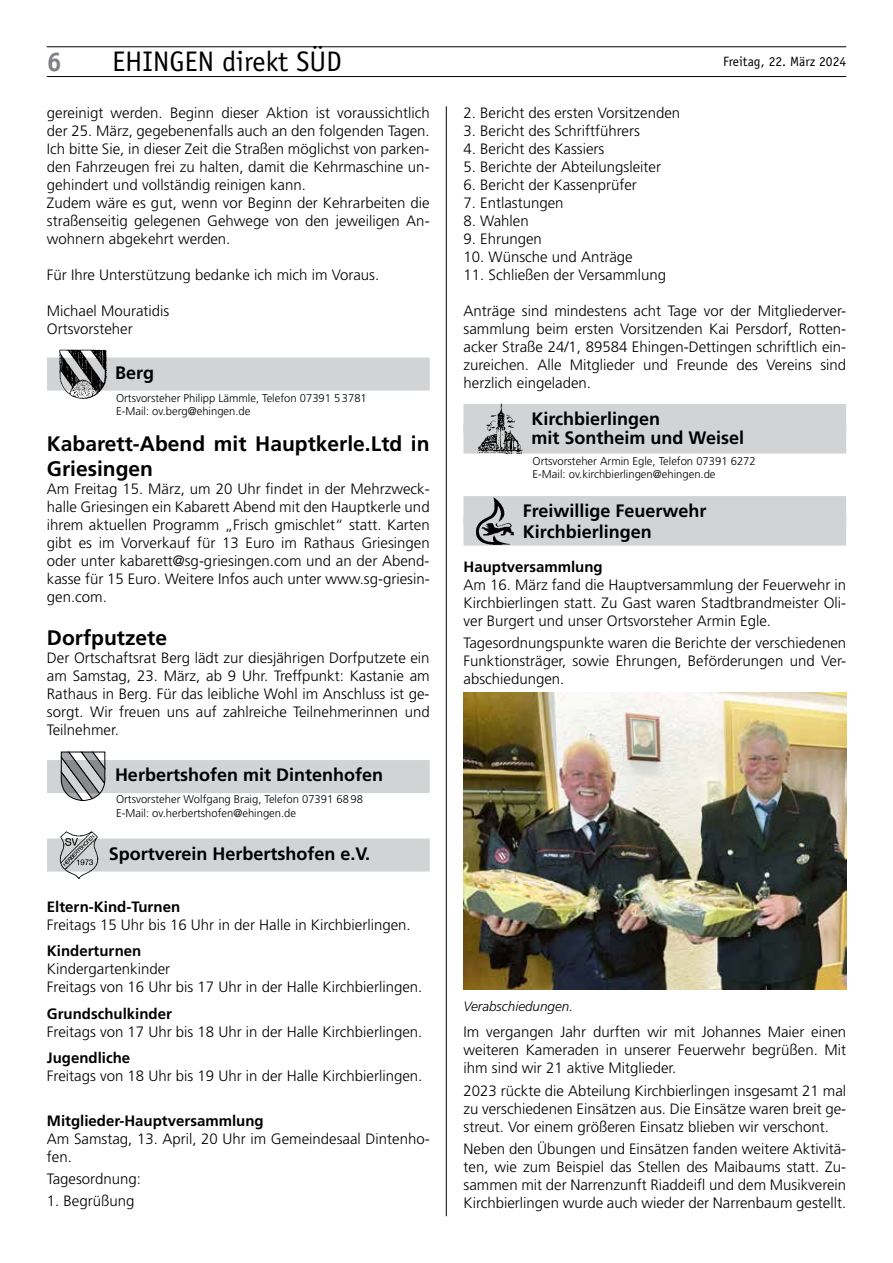
<style>
.page{position:relative;width:893px;height:1263px;background:#fff}
.page>*{position:absolute;margin:0;border:0;box-sizing:border-box;transform-origin:0 0}
.t1{font:28.35px "Officina Sans";color:#000}
.t2{font:700 27px "Officina Sans";color:#808285}
.t3{font:700 21px/25.2px "Frutiger";color:#000}
.t4{font:700 18px/19.5px "Frutiger";color:#000}
.t5{font:300 15px/18px "Frutiger";color:#000;text-align:justify}
.t6{font:700 15px "Frutiger";color:#000}
.t7{font:13.5px "Officina Sans";color:#000}
.t8{font:italic 300 13.5px "Frutiger";color:#000}
.t9{font:300 11.25px/13.5px "Frutiger";color:#000}
</style>
<div class="page">
<hr style="left:446px;top:106px;width:1px;height:1110px;background:#000">
<hr style="left:47px;top:76px;width:799px;height:1px;background:#000">
<hr style="left:47px;top:47px;width:799px;height:1px;background:#000">
<div style="left:47px;top:358px;width:383px;height:33px;background:#d1d3d4"></div>
<img style="left:60px;top:350px;width:46px;height:49px">
<div style="left:47px;top:760px;width:383px;height:33px;background:#d1d3d4"></div>
<svg style="left:60px;top:752px;width:46px;height:49px"></svg>
<div style="left:47px;top:838px;width:383px;height:33px;background:#d1d3d4"></div>
<img style="left:60px;top:831px;width:40px;height:48px">
<div style="left:463px;top:404px;width:383px;height:30px;background:#d1d3d4"></div>
<div style="left:463px;top:423px;width:383px;height:30px;background:#d1d3d4"></div>
<img style="left:477px;top:404px;width:45px;height:49px">
<div style="left:463px;top:496px;width:383px;height:30px;background:#d1d3d4"></div>
<div style="left:463px;top:516px;width:383px;height:30px;background:#d1d3d4"></div>
<img style="left:476px;top:497px;width:38px;height:48px">
<img style="left:463px;top:692px;width:383px;height:297px">
<h2 class="t2" style="left:47px;top:45px;width:17px">6</h2>
<h1 class="t1" style="left:112px;top:45px;width:231px">EHINGEN direkt SÜD</h1>
<p class="t7" style="left:723px;top:53px;width:124px">Freitag, 22. März 2024</p>
<p class="t5" style="left:47px;top:104px;width:384px;text-align:left">gereinigt werden. Beginn dieser Aktion ist voraussichtlich der 25. März, gegebenenfalls auch an den folgenden Tagen.<br>Ich bitte Sie, in dieser Zeit die Straßen möglichst von parken&shy;den Fahrzeugen frei zu halten, damit die Kehrmaschine un&shy;gehindert und vollständig reinigen kann.<br>Zudem wäre es gut, wenn vor Beginn der Kehrarbeiten die straßenseitig gelegenen Gehwege von den jeweiligen An&shy;wohnern abgekehrt werden.</p>
<p class="t5" style="left:47px;top:266px;width:334px">Für Ihre Unterstützung bedanke ich mich im Voraus.</p>
<p class="t5" style="left:47px;top:302px;width:124px">Michael Mouratidis<br>Ortsvorsteher</p>
<p class="t5" style="left:463px;top:104px;width:218px">2. Bericht des ersten Vorsitzenden</p>
<p class="t5" style="left:463px;top:122px;width:178px">3. Bericht des Schriftführers</p>
<p class="t5" style="left:463px;top:140px;width:142px">4. Bericht des Kassiers</p>
<p class="t5" style="left:463px;top:158px;width:199px">5. Berichte der Abteilungsleiter</p>
<p class="t5" style="left:463px;top:176px;width:175px">6. Bericht der Kassenprüfer</p>
<p class="t5" style="left:463px;top:194px;width:102px">7. Entlastungen</p>
<p class="t5" style="left:463px;top:212px;width:67px">8. Wahlen</p>
<p class="t5" style="left:463px;top:230px;width:80px">9. Ehrungen</p>
<p class="t5" style="left:463px;top:248px;width:171px">10. Wünsche und Anträge</p>
<p class="t5" style="left:463px;top:266px;width:204px">11. Schließen der Versammlung</p>
<p class="t5" style="left:463px;top:302px;width:384px">Anträge sind mindestens acht Tage vor der Mitgliederver&shy;sammlung beim ersten Vorsitzenden Kai Persdorf, Rotten&shy;acker Straße 24/1, 89584 Ehingen-Dettingen schriftlich ein&shy;zureichen. Alle Mitglieder und Freunde des Vereins sind herzlich eingeladen.</p>
<p class="t4" style="left:115px;top:363px;width:41px">Berg</p>
<p class="t9" style="left:116px;top:391px;width:252px">Ortsvorsteher Philipp Lämmle, Telefon 07391 53781<br>E-Mail: ov.berg@ehingen.de</p>
<h3 class="t3" style="left:47px;top:431px;width:384px">Kabarett-Abend mit Hauptkerle.Ltd in<br>Griesingen</h3>
<p class="t5" style="left:47px;top:480px;width:384px">Am Freitag 15. März, um 20 Uhr findet in der Mehrzweck&shy;halle Griesingen ein Kabarett Abend mit den Hauptkerle und ihrem aktuellen Programm „Frisch gmischlet“ statt. Karten gibt es im Vorverkauf für 13 Euro im Rathaus Griesingen oder unter kabarett@sg-griesingen.com und an der Abend&shy;kasse für 15 Euro. Weitere Infos auch unter www.sg-griesin&shy;gen.com.</p>
<h3 class="t3" style="left:47px;top:625px;width:122px">Dorfputzete</h3>
<p class="t5" style="left:47px;top:649px;width:384px">Der Ortschaftsrat Berg lädt zur diesjährigen Dorfputzete ein am Samstag, 23. März, ab 9 Uhr. Treffpunkt: Kastanie am Rathaus in Berg. Für das leibliche Wohl im Anschluss ist ge&shy;sorgt. Wir freuen uns auf zahlreiche Teilnehmerinnen und Teilnehmer.</p>
<p class="t4" style="left:115px;top:765px;width:270px">Herbertshofen mit Dintenhofen</p>
<p class="t9" style="left:116px;top:793px;width:248px">Ortsvorsteher Wolfgang Braig, Telefon 07391 6898<br>E-Mail: ov.herbertshofen@ehingen.de</p>
<p class="t4" style="left:109px;top:843px;width:263px">Sportverein Herbertshofen e.V.</p>
<p class="t6" style="left:47px;top:898px;width:135px">Eltern-Kind-Turnen</p>
<p class="t5" style="left:47px;top:916px;width:365px">Freitags 15 Uhr bis 16 Uhr in der Halle in Kirchbierlingen.</p>
<p class="t6" style="left:47px;top:942px;width:96px">Kinderturnen</p>
<p class="t5" style="left:47px;top:960px;width:377px">Kindergartenkinder<br>Freitags von 16 Uhr bis 17 Uhr in der Halle Kirchbierlingen.</p>
<p class="t6" style="left:47px;top:1005px;width:126px">Grundschulkinder</p>
<p class="t5" style="left:47px;top:1023px;width:377px">Freitags von 17 Uhr bis 18 Uhr in der Halle Kirchbierlingen.</p>
<p class="t6" style="left:47px;top:1049px;width:85px">Jugendliche</p>
<p class="t5" style="left:47px;top:1067px;width:377px">Freitags von 18 Uhr bis 19 Uhr in der Halle Kirchbierlingen.</p>
<p class="t6" style="left:47px;top:1112px;width:218px">Mitglieder-Hauptversammlung</p>
<p class="t5" style="left:47px;top:1130px;width:384px">Am Samstag, 13. April, 20 Uhr im Gemeindesaal Dintenho&shy;fen.</p>
<p class="t5" style="left:47px;top:1170px;width:95px">Tagesordnung:</p>
<p class="t5" style="left:47px;top:1192px;width:89px">1. Begrüßung</p>
<p class="t4" style="left:531px;top:409px;width:214px">Kirchbierlingen<br>mit Sontheim und Weisel</p>
<p class="t9" style="left:533px;top:454px;width:225px">Ortsvorsteher Armin Egle, Telefon 07391 6272<br>E-Mail: ov.kirchbierlingen@ehingen.de</p>
<p class="t4" style="left:523px;top:500px;width:185px;line-height:21.3px">Freiwillige Feuerwehr<br>Kirchbierlingen</p>
<p class="t6" style="left:463px;top:558px;width:141px">Hauptversammlung</p>
<p class="t5" style="left:463px;top:576px;width:384px">Am 16. März fand die Hauptversammlung der Feuerwehr in Kirchbierlingen statt. Zu Gast waren Stadtbrandmeister Oli&shy;ver Burgert und unser Ortsvorsteher Armin Egle.</p>
<p class="t5" style="left:463px;top:634px;width:384px">Tagesordnungspunkte waren die Berichte der verschiedenen Funktionsträger, sowie Ehrungen, Beförderungen und Ver&shy;abschiedungen.</p>
<p class="t8" style="left:463px;top:998px;width:111px">Verabschiedungen.</p>
<p class="t5" style="left:463px;top:1023px;width:384px">Im vergangen Jahr durften wir mit Johannes Maier einen weiteren Kameraden in unserer Feuerwehr begrüßen. Mit ihm sind wir 21 aktive Mitglieder.</p>
<p class="t5" style="left:463px;top:1082px;width:384px">2023 rückte die Abteilung Kirchbierlingen insgesamt 21 mal zu verschiedenen Einsätzen aus. Die Einsätze waren breit ge&shy;streut. Vor einem größeren Einsatz blieben wir verschont.</p>
<p class="t5" style="left:463px;top:1140px;width:384px">Neben den Übungen und Einsätzen fanden weitere Aktivitä&shy;ten, wie zum Beispiel das Stellen des Maibaums statt. Zu&shy;sammen mit der Narrenzunft Riaddeifl und dem Musikverein Kirchbierlingen wurde auch wieder der Narrenbaum gestellt.</p>
</div>
